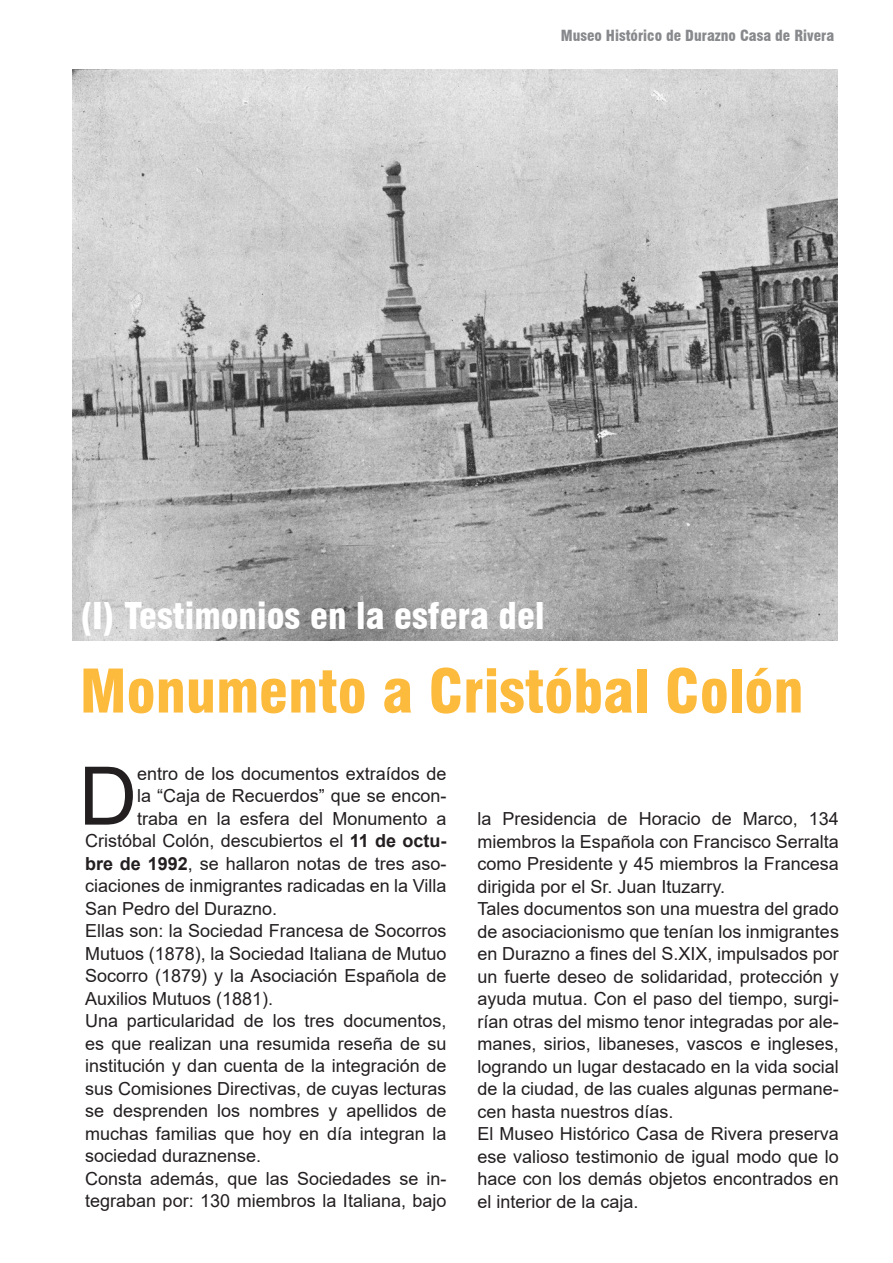
<style>
.page{position:relative;width:893px;height:1263px;background:#fff}
.page>*{position:absolute;margin:0;border:0;box-sizing:border-box;transform-origin:0 0}
.t1{font:80.85px "Arial";color:#231f20}
.t2{font:900 condensed 58.5px "Swiss 721 BT";color:#fdbb3e}
.t3{font:900 condensed 36px "Swiss 721 BT";color:#fff}
.t4{font:18px/22.5px "Arial";color:#231f20}
.t5{font:900 condensed 15px "Swiss 721 BT";color:#87898c}
.s1{font-weight:700}
</style>
<div class="page">
<img style="left:72px;top:69px;width:765px;height:571px">
<p class="t5" style="left:561px;top:27px;width:275px">Museo Histórico de Durazno Casa de Rivera</p>
<h3 class="t3" style="left:80px;top:594px;width:466px">(I) Testimonios en la esfera del</h3>
<h2 class="t2" style="left:80px;top:656px;width:725px">Monumento a Cristóbal Colón</h2>
<h1 class="t1" style="left:79px;top:740px;width:60px">D</h1>
<p class="t4" style="left:137px;top:762px;width:311px">entro de los documentos extraídos de</p>
<p class="t4" style="left:137px;top:784px;width:311px">la “Caja de Recuerdos” que se encon-</p>
<p class="t4" style="left:137px;top:807px;width:311px">traba en la esfera del Monumento a</p>
<p class="t4" style="left:85px;top:829px;width:363px">Cristóbal Colón, descubiertos el <span class="s1">11 de octu-</span></p>
<p class="t4" style="left:85px;top:852px;width:363px"><span class="s1">bre de 1992</span>, se hallaron notas de tres aso-</p>
<p class="t4" style="left:85px;top:874px;width:363px">ciaciones de inmigrantes radicadas en la Villa</p>
<p class="t4" style="left:85px;top:897px;width:194px">San Pedro del Durazno.</p>
<p class="t4" style="left:85px;top:919px;width:363px">Ellas son: la Sociedad Francesa de Socorros</p>
<p class="t4" style="left:85px;top:942px;width:363px">Mutuos (1878), la Sociedad Italiana de Mutuo</p>
<p class="t4" style="left:85px;top:964px;width:363px">Socorro (1879) y la Asociación Española de</p>
<p class="t4" style="left:85px;top:987px;width:190px">Auxilios Mutuos (1881).</p>
<p class="t4" style="left:85px;top:1009px;width:363px">Una particularidad de los tres documentos,</p>
<p class="t4" style="left:85px;top:1032px;width:363px">es que realizan una resumida reseña de su</p>
<p class="t4" style="left:85px;top:1054px;width:363px">institución y dan cuenta de la integración de</p>
<p class="t4" style="left:85px;top:1077px;width:363px">sus Comisiones Directivas, de cuyas lecturas</p>
<p class="t4" style="left:85px;top:1099px;width:363px">se desprenden los nombres y apellidos de</p>
<p class="t4" style="left:85px;top:1122px;width:363px">muchas familias que hoy en día integran la</p>
<p class="t4" style="left:85px;top:1144px;width:178px">sociedad duraznense.</p>
<p class="t4" style="left:85px;top:1167px;width:363px">Consta además, que las Sociedades se in-</p>
<p class="t4" style="left:85px;top:1189px;width:363px">tegraban por: 130 miembros la Italiana, bajo</p>
<p class="t4" style="left:477px;top:808px;width:363px">la Presidencia de Horacio de Marco, 134 miembros la Española con Francisco Serralta como Presidente y 45 miembros la Francesa dirigida por el Sr. Juan Ituzarry.<br>Tales documentos son una muestra del grado de asociacionismo que tenían los inmigrantes en Durazno a fines del S.XIX, impulsados por un fuerte deseo de solidaridad, protección y ayuda mutua. Con el paso del tiempo, surgi&shy;rían otras del mismo tenor integradas por ale&shy;manes, sirios, libaneses, vascos e ingleses, logrando un lugar destacado en la vida social de la ciudad, de las cuales algunas permane&shy;cen hasta nuestros días.<br>El Museo Histórico Casa de Rivera preserva ese valioso testimonio de igual modo que lo hace con los demás objetos encontrados en el interior de la caja.</p>
</div>
